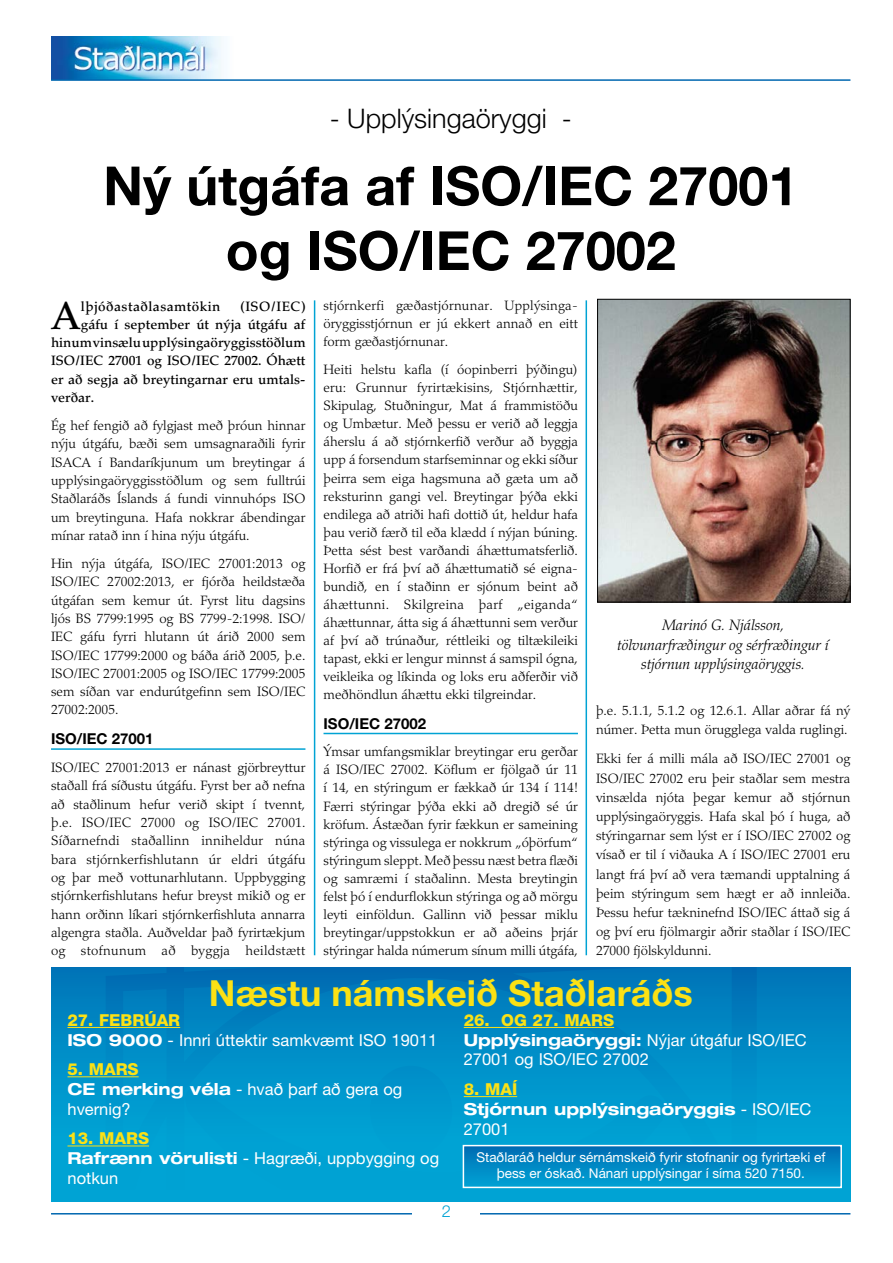
<style>
.page{position:relative;width:893px;height:1263px;background:#fff}
.page>*{position:absolute;margin:0;border:0;box-sizing:border-box;transform-origin:0 0}
.t1{font:700 54px/64.8px "Helvetica Neue IS";color:#000;text-align:center}
.t2{font:500 39.45px "Palatino IS";color:#000}
.t3{font:700 36px "Helvetica Neue IS";color:#fbe115}
.t4{font:300 27px "Helvetica Neue IS";color:#000}
.t5{font:16.5px/19.8px "Helvetica Neue IS";color:#fff}
.t6{font:700 expanded 16.5px/19.8px "Helvetica Neue IS";color:#fff}
.t7{font:300 16.5px "Helvetica Neue IS";color:#00a3d4}
.t8{font:italic 300 15px/19.5px "Palatino IS";color:#000;text-align:center}
.t9{font:700 15px "Helvetica Neue IS";color:#000}
.t10{font:300 13.5px/18px "Palatino IS";color:#000;text-align:justify}
.t11{font:500 13.5px "Palatino IS";color:#000}
.t12{font:13.5px/16.2px "Helvetica Neue IS";color:#fff;text-align:center}
.t13{font:500 13.5px "Palatino IS";letter-spacing:.035em;color:#000}
.s1{font-weight:800;color:#fbe115}
.s2{font-weight:700;font-stretch:expanded}
.s3{font-weight:800;font-stretch:normal;color:#fbe115}
.s4{font-weight:400;font-stretch:normal}
</style>
<div class="page">
<hr style="left:51px;top:1213px;width:799px;height:1px;background:#0067b0">
<div style="left:412px;top:1204px;width:67px;height:19px;background:#fff"></div>
<img style="left:51px;top:36px;width:171px;height:43px">
<hr style="left:51px;top:79px;width:799px;height:2px;background:#0067b0">
<hr style="left:51px;top:748px;width:254px;height:2px;background:#00a3d4">
<hr style="left:324px;top:733px;width:254px;height:1px;background:#00a3d4">
<img style="left:599px;top:301px;width:249px;height:299px">
<div style="left:597px;top:299px;width:253px;height:303px;border:1px solid #000"></div>
<hr style="left:314px;top:300px;width:1px;height:655px;background:#00a3d4">
<hr style="left:586px;top:300px;width:1px;height:655px;background:#00a3d4">
<div style="left:51px;top:967px;width:799px;height:234px;background:linear-gradient(to bottom,#0077b9,#00acda)"></div>
<svg style="left:466px;top:1148px;width:373px;height:37px;background:#0087c3"></svg>
<div style="left:463px;top:1145px;width:379px;height:43px;border:2px solid #fff"></div>
<hr style="left:68px;top:1027px;width:112px;height:1px;background:#fbe115">
<hr style="left:68px;top:1076px;width:71px;height:1px;background:#fbe115">
<hr style="left:68px;top:1145px;width:81px;height:1px;background:#fbe115">
<hr style="left:464px;top:1027px;width:150px;height:1px;background:#fbe115">
<hr style="left:464px;top:1096px;width:53px;height:1px;background:#fbe115">
<h3 class="t4" style="left:330px;top:101px;width:244px">- Upplýsingaöryggi -</h3>
<h1 class="t1" style="left:103px;top:152px;width:697px">Ný útgáfa af ISO/IEC 27001 og ISO/IEC 27002</h1>
<h2 class="t2" style="left:51px;top:292px;width:31px">A</h2>
<p class="t13" style="left:81px;top:298px;width:141px">lþjóðastaðlasamtökin</p>
<p class="t11" style="left:240px;top:298px;width:67px">(ISO/IEC)</p>
<p class="t11" style="left:81px;top:316px;width:226px">gáfu í september út nýja útgáfu af</p>
<p class="t11" style="left:51px;top:335px;width:256px">hinum vinsælu upplýsingaöryggisstöðlum</p>
<p class="t11" style="left:51px;top:353px;width:256px">ISO/IEC 27001 og ISO/IEC 27002. Óhætt</p>
<p class="t11" style="left:51px;top:371px;width:256px">er að segja að breytingarnar eru umtals-</p>
<p class="t11" style="left:51px;top:389px;width:45px">verðar.</p>
<p class="t10" style="left:51px;top:416px;width:256px">Ég hef fengið að fylgjast með þróun hinnar nýju útgáfu, bæði sem umsagnaraðili fyrir ISACA í Bandaríkjunum um breytingar á upplýsingaöryggisstöðlum og sem fulltrúi Staðlaráðs Íslands á fundi vinnuhóps ISO um breytinguna. Hafa nokkrar ábendingar mínar ratað inn í hina nýju útgáfu.</p>
<p class="t10" style="left:51px;top:554px;width:256px">Hin nýja útgáfa, ISO/IEC 27001:2013 og ISO/IEC 27002:2013, er fjórða heildstæða útgáfan sem kemur út. Fyrst litu dagsins ljós BS 7799:1995 og BS 7799-2:1998. ISO/ IEC gáfu fyrri hlutann út árið 2000 sem ISO/IEC 17799:2000 og báða árið 2005, þ.e.<br>ISO/IEC 27001:2005 og ISO/IEC 17799:2005 sem síðan var endurútgefinn sem ISO/IEC 27002:2005.</p>
<p class="t9" style="left:51px;top:729px;width:104px">ISO/IEC 27001</p>
<p class="t10" style="left:51px;top:759px;width:256px">ISO/IEC 27001:2013 er nánast gjörbreyttur staðall frá síðustu útgáfu. Fyrst ber að nefna að staðlinum hefur verið skipt í tvennt, þ.e. ISO/IEC 27000 og ISO/IEC 27001.<br>Síðarnefndi staðallinn inniheldur núna bara stjórnkerfishlutann úr eldri útgáfu og þar með vottunarhlutann. Uppbygging stjórnkerfishlutans hefur breyst mikið og er hann orðinn líkari stjórnkerfishluta annarra algengra staðla. Auðveldar það fyrirtækjum og stofnunum að byggja heildstætt</p>
<p class="t10" style="left:324px;top:297px;width:256px;text-align:left">stjórnkerfi gæðastjórnunar. Upplýsinga&shy;öryggisstjórnun er jú ekkert annað en eitt form gæðastjórnunar.</p>
<p class="t10" style="left:324px;top:361px;width:256px;text-align:left">Heiti helstu kafla (í óopinberri þýðingu) eru: Grunnur fyrirtækisins, Stjórnhættir, Skipulag, Stuðningur, Mat á frammistöðu og Umbætur. Með þessu er verið að leggja áherslu á að stjórnkerfið verður að byggja upp á forsendum starfseminnar og ekki síður þeirra sem eiga hagsmuna að gæta um að reksturinn gangi vel. Breytingar þýða ekki endilega að atriði hafi dottið út, heldur hafa þau verið færð til eða klædd í nýjan búning.<br>Þetta sést best varðandi áhættumatsferlið.<br>Horfið er frá því að áhættumatið sé eigna&shy;bundið, en í staðinn er sjónum beint að áhættunni. Skilgreina þarf „eiganda“ áhættunnar, átta sig á áhættunni sem verður af því að trúnaður, réttleiki og tiltækileiki tapast, ekki er lengur minnst á samspil ógna, veikleika og líkinda og loks eru aðferðir við meðhöndlun áhættu ekki tilgreindar.</p>
<p class="t9" style="left:324px;top:714px;width:104px">ISO/IEC 27002</p>
<p class="t10" style="left:324px;top:743px;width:256px">Ýmsar umfangsmiklar breytingar eru gerðar á ISO/IEC 27002. Köflum er fjölgað úr 11 í 14, en stýringum er fækkað úr 134 í 114!<br>Færri stýringar þýða ekki að dregið sé úr kröfum. Ástæðan fyrir fækkun er sameining stýringa og vissulega er nokkrum „óþörfum“ stýringum sleppt. Með þessu næst betra flæði og samræmi í staðalinn. Mesta breytingin felst þó í endurflokkun stýringa og að mörgu leyti einföldun. Gallinn við þessar miklu breytingar/uppstokkun er að aðeins þrjár stýringar halda númerum sínum milli útgáfa,</p>
<p class="t8" style="left:617px;top:615px;width:213px">Marinó G. Njálsson, tölvunarfræðingur og sérfræðingur í stjórnun upplýsingaöryggis.</p>
<p class="t10" style="left:596px;top:701px;width:256px;line-height:19.2px">þ.e. 5.1.1, 5.1.2 og 12.6.1. Allar aðrar fá ný númer. Þetta mun örugglega valda ruglingi.</p>
<p class="t10" style="left:596px;top:749px;width:256px;line-height:19.2px">Ekki fer á milli mála að ISO/IEC 27001 og ISO/IEC 27002 eru þeir staðlar sem mestra vinsælda njóta þegar kemur að stjórnun upplýsingaöryggis. Hafa skal þó í huga, að stýringarnar sem lýst er í ISO/IEC 27002 og vísað er til í viðauka A í ISO/IEC 27001 eru langt frá því að vera tæmandi upptalning á þeim stýringum sem hægt er að innleiða.<br>Þessu hefur tækninefnd ISO/IEC áttað sig á og því eru fjölmargir aðrir staðlar í ISO/IEC 27000 fjölskyldunni.</p>
<h3 class="t3" style="left:209px;top:971px;width:485px">Næstu námskeið Staðlaráðs</h3>
<p class="t5" style="left:68px;top:1010px;width:371px"><span class="s1">27. FEBRÚAR<br></span><span class="s2">ISO 9000</span> - Innri úttektir samkvæmt ISO 19011</p>
<p class="t5" style="left:68px;top:1059px;width:336px"><span class="s1">5. MARS<br></span><span class="s2">CE merking véla</span> - hvað þarf að gera og hvernig?</p>
<p class="t5" style="left:68px;top:1128px;width:373px"><span class="s1">13. MARS<br></span><span class="s2">Rafrænn vörulisti</span> - Hagræði, uppbygging og notkun</p>
<p class="t7" style="left:442px;top:1201px;width:11px">2</p>
<p class="t5" style="left:464px;top:1010px;width:345px"><span class="s1">26. OG 27. MARS<br></span><span class="s2">Upplýsingaöryggi:</span> Nýjar útgáfur ISO/IEC<br>27001 og ISO/IEC 27002</p>
<p class="t6" style="left:464px;top:1079px;width:349px"><span class="s3">8. MAÍ<br></span>Stjórnun upplýsingaöryggis <span class="s4">- ISO/IEC<br>27001</span></p>
<p class="t12" style="left:476px;top:1148px;width:351px">Staðlaráð heldur sérnámskeið fyrir stofnanir og fyrirtæki ef þess er óskað. Nánari upplýsingar í síma 520 7150.</p>
</div>
